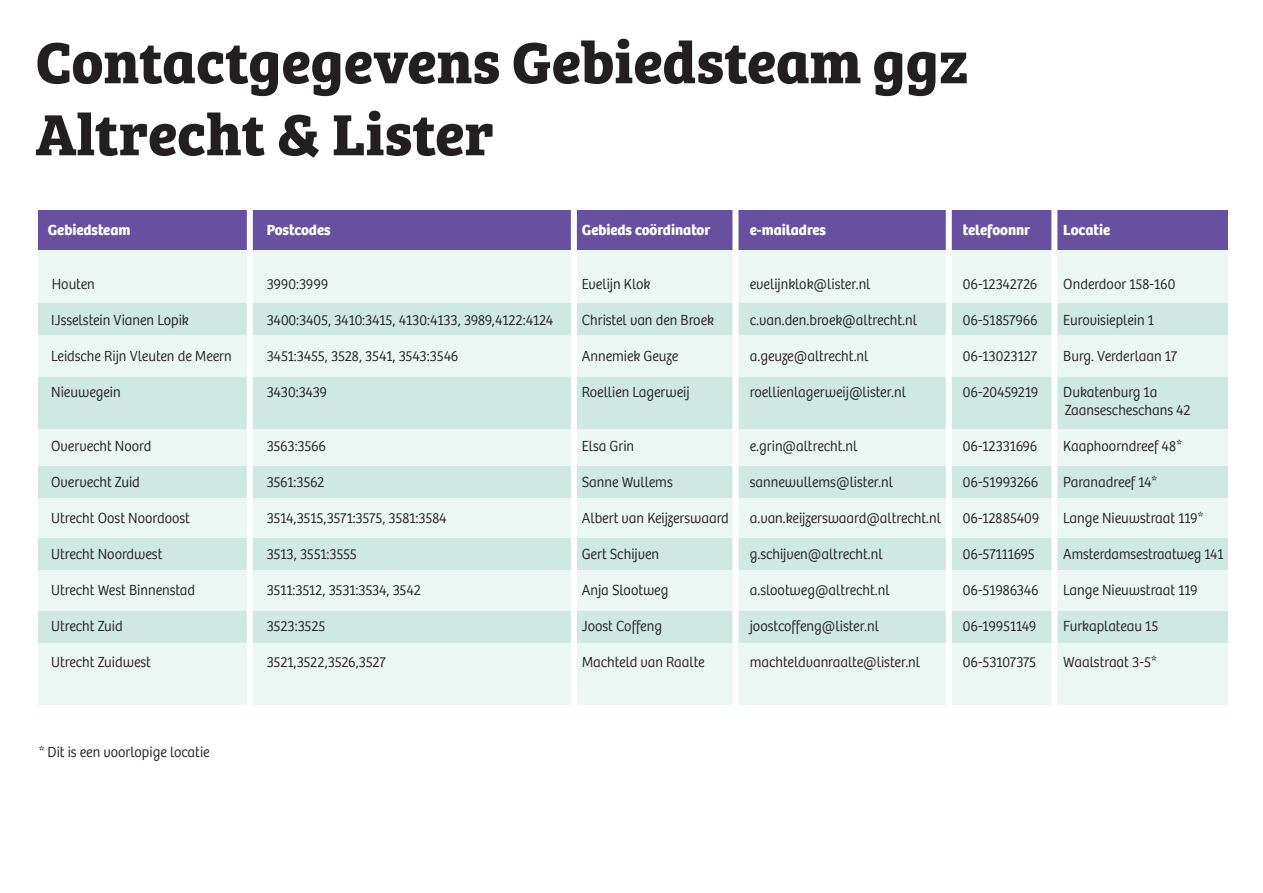
<style>
.page{position:relative;width:1263px;height:893px;background:#fff}
.page>*{position:absolute;margin:0;border:0;box-sizing:border-box;transform-origin:0 0}
.t1{font:700 60px "Bree Serif";color:#231f20}
.t2{font:300 15px "Bree";color:#231f20;scale:.95 1}
.t3{font:300 15px "Bree";letter-spacing:-.02em;color:#231f20;scale:.95 1}
.t4{font:700 15px "Bree";color:#fff}
.t5{font:300 15px "Bree";letter-spacing:-.025em;color:#231f20;scale:.95 1}
.t6{font:300 15px "Bree";color:#231f20;scale:.93 1}
.t7{font:300 15px "Bree";letter-spacing:-.03em;color:#231f20;scale:.95 1}
</style>
<div class="page">
<div style="left:39px;top:218px;width:1189px;height:487px;background:#ecf7f4"></div>
<div style="left:39px;top:210px;width:1189px;height:40px;background:#6850a1"></div>
<div style="left:39px;top:303px;width:1189px;height:31px;background:#cfe9e2"></div>
<div style="left:39px;top:467px;width:1189px;height:31px;background:#cfe9e2"></div>
<div style="left:39px;top:539px;width:1189px;height:31px;background:#cfe9e2"></div>
<div style="left:39px;top:612px;width:1189px;height:31px;background:#cfe9e2"></div>
<div style="left:39px;top:377px;width:1189px;height:51px;background:#cfe9e2"></div>
<div style="left:247px;top:199px;width:6px;height:521px;background:#fff"></div>
<div style="left:571px;top:199px;width:6px;height:521px;background:#fff"></div>
<div style="left:732px;top:199px;width:6px;height:521px;background:#fff"></div>
<div style="left:946px;top:199px;width:6px;height:521px;background:#fff"></div>
<div style="left:1051px;top:199px;width:6px;height:521px;background:#fff"></div>
<p class="t1" style="left:35px;top:16px;width:935px">Contactgegevens Gebiedsteam ggz</p>
<p class="t1" style="left:35px;top:88px;width:460px">Altrecht &amp; Lister</p>
<p class="t4" style="left:48px;top:221px;width:84px">Gebiedsteam</p>
<p class="t4" style="left:267px;top:221px;width:65px">Postcodes</p>
<p class="t4" style="left:582px;top:221px;width:130px">Gebieds coördinator</p>
<p class="t4" style="left:750px;top:221px;width:78px">e-mailadres</p>
<p class="t4" style="left:963px;top:221px;width:69px">telefoonnr</p>
<p class="t4" style="left:1063px;top:221px;width:48px">Locatie</p>
<p class="t2" style="left:52px;top:276px;width:47px">Houten</p>
<p class="t2" style="left:267px;top:276px;width:67px">3990:3999</p>
<p class="t2" style="left:582px;top:276px;width:74px">Evelijn Klok</p>
<p class="t2" style="left:750px;top:276px;width:129px">evelijnklok@lister.nl</p>
<p class="t2" style="left:963px;top:276px;width:80px">06-12342726</p>
<p class="t2" style="left:1063px;top:276px;width:120px">Onderdoor 158-160</p>
<p class="t2" style="left:51px;top:312px;width:146px">IJsselstein Vianen Lopik</p>
<p class="t2" style="left:267px;top:312px;width:303px">3400:3405, 3410:3415, 4130:4133, 3989,4122:4124</p>
<p class="t2" style="left:582px;top:312px;width:141px">Christel van den Broek</p>
<p class="t2" style="left:750px;top:312px;width:178px">c.van.den.broek@altrecht.nl</p>
<p class="t2" style="left:963px;top:312px;width:80px">06-51857966</p>
<p class="t2" style="left:1063px;top:312px;width:97px">Eurovisieplein 1</p>
<p class="t2" style="left:51px;top:348px;width:192px">Leidsche Rijn Vleuten de Meern</p>
<p class="t3" style="left:267px;top:348px;width:203px">3451:3455, 3528, 3541, 3543:3546</p>
<p class="t2" style="left:582px;top:348px;width:103px">Annemiek Geuze</p>
<p class="t2" style="left:750px;top:348px;width:127px">a.geuze@altrecht.nl</p>
<p class="t2" style="left:963px;top:348px;width:80px">06-13023127</p>
<p class="t2" style="left:1063px;top:348px;width:121px">Burg. Verderlaan 17</p>
<p class="t2" style="left:51px;top:384px;width:75px">Nieuwegein</p>
<p class="t5" style="left:267px;top:384px;width:65px">3430:3439</p>
<p class="t2" style="left:582px;top:384px;width:115px">Roellien Lagerweij</p>
<p class="t2" style="left:750px;top:384px;width:166px">roellienlagerweij@lister.nl</p>
<p class="t2" style="left:963px;top:384px;width:81px">06-20459219</p>
<p class="t2" style="left:1063px;top:384px;width:100px">Dukatenburg 1a</p>
<p class="t2" style="left:1065px;top:402px;width:134px">Zaansescheschans 42</p>
<p class="t2" style="left:51px;top:438px;width:107px">Overvecht Noord</p>
<p class="t7" style="left:267px;top:438px;width:64px">3563:3566</p>
<p class="t2" style="left:582px;top:438px;width:57px">Elsa Grin</p>
<p class="t2" style="left:750px;top:438px;width:115px">e.grin@altrecht.nl</p>
<p class="t2" style="left:963px;top:438px;width:80px">06-12331696</p>
<p class="t2" style="left:1063px;top:438px;width:127px">Kaaphoorndreef 48*</p>
<p class="t2" style="left:51px;top:474px;width:95px">Overvecht Zuid</p>
<p class="t7" style="left:267px;top:474px;width:62px">3561:3562</p>
<p class="t2" style="left:582px;top:474px;width:97px">Sanne Wullems</p>
<p class="t2" style="left:750px;top:474px;width:152px">sannewullems@lister.nl</p>
<p class="t2" style="left:963px;top:474px;width:81px">06-51993266</p>
<p class="t2" style="left:1063px;top:474px;width:100px">Paranadreef 14*</p>
<p class="t2" style="left:51px;top:510px;width:148px">Utrecht Oost Noordoost</p>
<p class="t5" style="left:267px;top:510px;width:191px">3514,3515,3571:3575, 3581:3584</p>
<p class="t2" style="left:582px;top:510px;width:156px">Albert van Keijzerswaard</p>
<p class="t2" style="left:750px;top:510px;width:203px">a.van.keijzerswaard@altrecht.nl</p>
<p class="t2" style="left:963px;top:510px;width:82px">06-12885409</p>
<p class="t2" style="left:1063px;top:510px;width:149px">Lange Nieuwstraat 119*</p>
<p class="t2" style="left:51px;top:546px;width:119px">Utrecht Noordwest</p>
<p class="t3" style="left:267px;top:546px;width:97px">3513, 3551:3555</p>
<p class="t2" style="left:582px;top:546px;width:83px">Gert Schijven</p>
<p class="t2" style="left:750px;top:546px;width:141px">g.schijven@altrecht.nl</p>
<p class="t2" style="left:963px;top:546px;width:77px">06-57111695</p>
<p class="t6" style="left:1063px;top:546px;width:173px">Amsterdamsestraatweg 141</p>
<p class="t2" style="left:51px;top:582px;width:153px">Utrecht West Binnenstad</p>
<p class="t3" style="left:267px;top:582px;width:164px">3511:3512, 3531:3534, 3542</p>
<p class="t2" style="left:582px;top:582px;width:93px">Anja Slootweg</p>
<p class="t2" style="left:750px;top:582px;width:149px">a.slootweg@altrecht.nl</p>
<p class="t2" style="left:963px;top:582px;width:81px">06-51986346</p>
<p class="t2" style="left:1063px;top:582px;width:143px">Lange Nieuwstraat 119</p>
<p class="t2" style="left:51px;top:618px;width:77px">Utrecht Zuid</p>
<p class="t3" style="left:267px;top:618px;width:63px">3523:3525</p>
<p class="t2" style="left:582px;top:618px;width:86px">Joost Coffeng</p>
<p class="t2" style="left:750px;top:618px;width:137px">joostcoffeng@lister.nl</p>
<p class="t2" style="left:963px;top:618px;width:79px">06-19951149</p>
<p class="t2" style="left:1063px;top:618px;width:102px">Furkaplateau 15</p>
<p class="t2" style="left:51px;top:654px;width:107px">Utrecht Zuidwest</p>
<p class="t3" style="left:267px;top:654px;width:127px">3521,3522,3526,3527</p>
<p class="t2" style="left:582px;top:654px;width:131px">Machteld van Raalte</p>
<p class="t2" style="left:750px;top:654px;width:181px">machteldvanraalte@lister.nl</p>
<p class="t2" style="left:963px;top:654px;width:79px">06-53107375</p>
<p class="t2" style="left:1063px;top:654px;width:100px">Waalstraat 3-5*</p>
<p class="t2" style="left:39px;top:744px;width:181px">* Dit is een voorlopige locatie</p>
</div>
